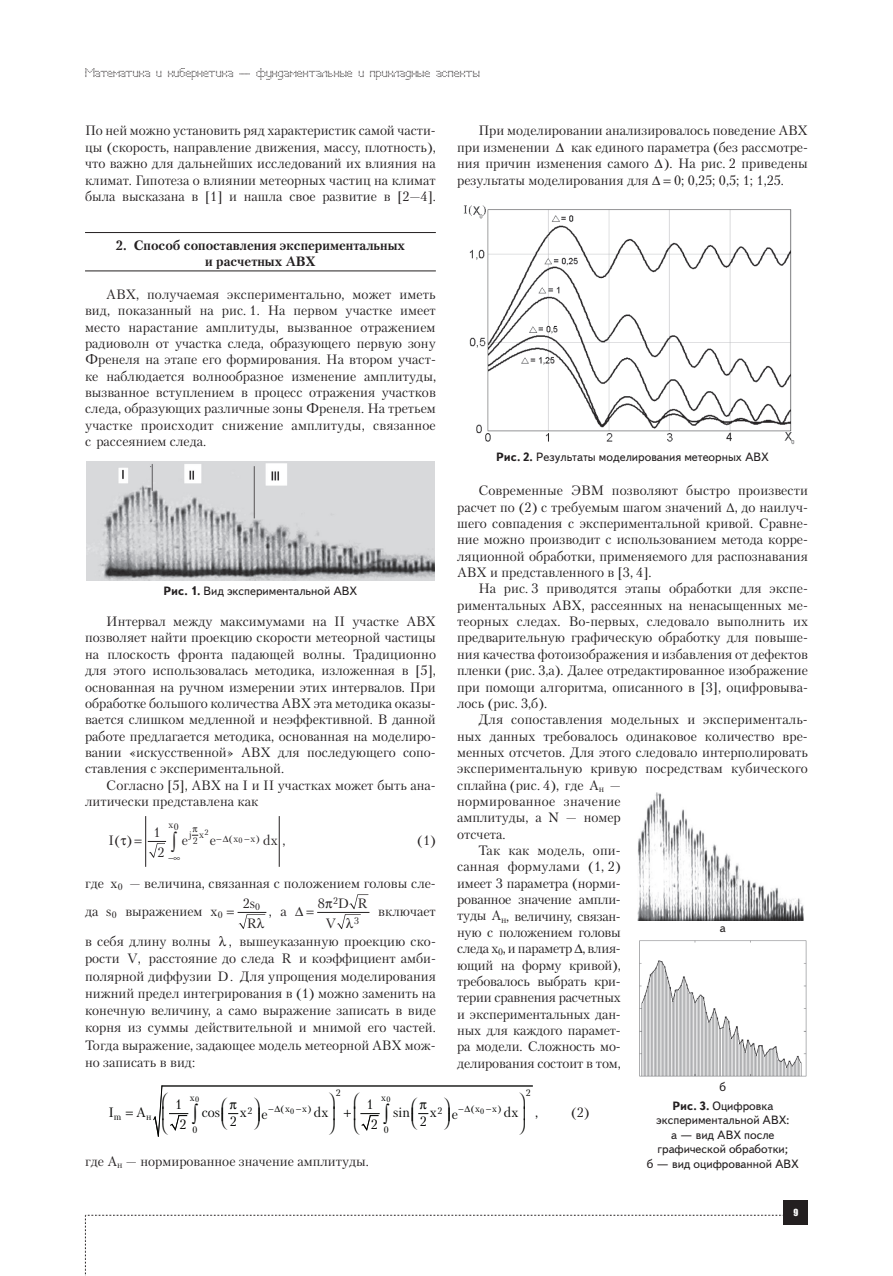
<style>
.page{position:relative;width:893px;height:1276px;background:#fff}
.page>*{position:absolute;margin:0;border:0;box-sizing:border-box;transform-origin:0 0}
.t1{font:13.5px/16.4px "Petersburg C";color:#231f20;text-align:justify}
.t2{font:13.5px "Petersburg C";letter-spacing:-.02em;color:#231f20}
.t3{font:700 13.5px/16.4px "Petersburg C";color:#231f20;text-align:center}
.t4{font:13.5px "Petersburg C";color:#040503}
.t5{font:13.5px "Petersburg C";letter-spacing:.02em;color:#231f20}
.t6{font:12px/14.4px "Text Book C";color:#231f20;text-align:center}
.t7{font:12px "Perfo";letter-spacing:.015em;color:#231f20}
.t8{font:9.45px "Petersburg C";color:#040503}
.t9{font:9.45px "Petersburg C";color:#231f20}
.t10{font:9px "Impact";color:#fff}
.t11{font:7.8px "Petersburg C";color:#040503}
.t12{font:7.8px "Petersburg C";color:#231f20}
.s1{font-weight:700}
.s2{font-family:"Minion Pro"}
</style>
<div class="page">
<svg style="left:85px;top:1215px;width:699px;height:61px"></svg>
<div style="left:784px;top:1200px;width:24px;height:25px;background:#231f20"></div>
<hr style="left:85px;top:232px;width:351px;height:1px;background:#231f20">
<hr style="left:85px;top:270px;width:351px;height:1px;background:#231f20">
<img style="left:86px;top:462px;width:349px;height:118px">
<hr style="left:145px;top:816px;width:1px;height:51px;background:#231f20">
<hr style="left:279px;top:816px;width:1px;height:51px;background:#231f20">
<hr style="left:317px;top:912px;width:52px;height:1px;background:#231f20">
<img style="left:463px;top:205px;width:332px;height:240px">
<img style="left:638px;top:792px;width:166px;height:128px">
<img style="left:639px;top:940px;width:168px;height:137px">
<svg style="left:192px;top:834px;width:6px;height:2px"></svg>
<svg style="left:237px;top:911px;width:29px;height:18px"></svg>
<svg style="left:325px;top:894px;width:43px;height:35px"></svg>
<svg style="left:148px;top:841px;width:19px;height:17px"></svg>
<svg style="left:153px;top:1085px;width:379px;height:52px"></svg>
<p class="t7" style="left:85px;top:66px;width:396px">Математика и кибернетика — фундаментальные и прикладные аспекты</p>
<p class="t1" style="left:85px;top:122px;width:352px">По ней можно установить ряд характеристик самой части&shy;цы (скорость, направление движения, массу, плотность), что важно для дальнейших исследований их влияния на климат. Гипотеза о влиянии метеорных частиц на климат была высказана в [1] и нашла свое развитие в [2—4].</p>
<p class="t3" style="left:116px;top:237px;width:291px">2. Способ сопоставления экспериментальных и расчетных АВХ</p>
<p class="t1" style="left:85px;top:286px;width:352px;text-indent:21px">АВХ, получаемая экспериментально, может иметь вид, показанный на рис. 1. На первом участке имеет место нарастание амплитуды, вызванное отражением радиоволн от участка следа, образующего первую зону Френеля на этапе его формирования. На втором участ&shy;ке наблюдается волнообразное изменение амплитуды, вызванное вступлением в процесс отражения участков следа, образующих различные зоны Френеля. На третьем участке происходит снижение амплитуды, связанное с рассеянием следа.</p>
<p class="t6" style="left:164px;top:583px;width:195px"><span class="s1">Рис. 1.</span> Вид экспериментальной АВХ</p>
<p class="t1" style="left:85px;top:613px;width:352px;text-indent:21px">Интервал между максимумами на II участке АВХ позволяет найти проекцию скорости метеорной частицы на плоскость фронта падающей волны. Традиционно для этого использовалась методика, изложенная в [5], основанная на ручном измерении этих интервалов. При обработке большого количества АВХ эта методика оказы&shy;вается слишком медленной и неэффективной. В данной работе предлагается методика, основанная на моделиро&shy;вании «искусственной» АВХ для последующего сопо&shy;ставления с экспериментальной.</p>
<p class="t1" style="left:85px;top:776px;width:352px;text-indent:21px">Согласно [5], АВХ на I и II участках может быть ана&shy;литически представлена как</p>
<p class="t1" style="left:108px;top:832px;width:25px">I( )</p>
<p class="t1" style="left:182px;top:832px;width:8px">e</p>
<p class="t1" style="left:210px;top:832px;width:8px">e</p>
<p class="t1" style="left:263px;top:832px;width:24px">dx ,</p>
<p class="t9" style="left:174px;top:821px;width:6px">0</p>
<p class="t9" style="left:168px;top:819px;width:6px">x</p>
<p class="t1" style="left:153px;top:822px;width:13px;line-height:19.8px;text-align:center">1<br>2</p>
<p class="t9" style="left:193px;top:835px;width:6px">2</p>
<p class="t12" style="left:204px;top:828px;width:6px">2</p>
<p class="t9" style="left:189px;top:829px;width:17px">j x</p>
<p class="t9" style="left:229px;top:832px;width:11px">(x</p>
<p class="t9" style="left:244px;top:832px;width:17px">−x)</p>
<p class="t12" style="left:223px;top:836px;width:21px">∆ 0</p>
<p class="t1" style="left:417px;top:832px;width:20px">(1)</p>
<p class="t1" style="left:85px;top:869px;width:352px;line-height:28.2px">где x<sub>0</sub> — величина, связанная с положением головы сле&shy;да s<sub>0</sub> выражением x</p>
<p class="t1" style="left:243px;top:903px;width:62px">2<sup>0</sup> , а ∆</p>
<p class="t1" style="left:318px;top:895px;width:51px">8 <sup>2</sup>D R</p>
<p class="t9" style="left:354px;top:915px;width:6px">3</p>
<p class="t1" style="left:247px;top:893px;width:11px;line-height:19.8px">s<br>R</p>
<p class="t1" style="left:378px;top:903px;width:59px">включает</p>
<p class="t9" style="left:218px;top:909px;width:6px">0</p>
<p class="t1" style="left:326px;top:914px;width:12px">V</p>
<p class="t1" style="left:85px;top:933px;width:127px">в себя длину волны</p>
<p class="t1" style="left:85px;top:932px;width:352px;line-height:17.2px;text-indent:144px">, вышеуказанную проекцию ско&shy;рости V, расстояние до следа r и коэффициент амби&shy;полярной диффузии D. Для упрощения моделирования нижний предел интегрирования в (1) можно заменить на конечную величину, а само выражение записать в виде корня из суммы действительной и мнимой его частей.<br>Тогда выражение, задающее модель метеорной АВХ мож&shy;но записать в вид:</p>
<p class="t1" style="left:457px;top:122px;width:352px;text-indent:21px">При моделировании анализировалось поведение АВХ при изменении ∆ как единого параметра (без рассмотре&shy;ния причин изменения самого ∆). На рис. 2 приведены результаты моделирования для ∆ 0; 0,25; 0,5; 1; 1,25.</p>
<p class="t6" style="left:496px;top:450px;width:274px"><span class="s1">Рис. 2.</span> Результаты моделирования метеорных АВХ</p>
<p class="t1" style="left:457px;top:482px;width:352px;text-indent:21px">Современные ЭВМ позволяют быстро произвести расчет по (2) с требуемым шагом значений <span class="s2">∆</span>, до наилуч&shy;шего совпадения с экспериментальной кривой. Сравне&shy;ние можно производит с использованием метода корре&shy;ляционной обработки, применяемого для распознавания АВХ и представленного в [3, 4].</p>
<p class="t1" style="left:457px;top:580px;width:352px;text-align:left;text-indent:21px">На рис. 3 приводятся этапы обработки для экспе&shy;риментальных АВХ, рассеянных на ненасыщенных ме&shy;теорных следах. Во-первых, следовало выполнить их предварительную графическую обработку для повыше&shy;ния качества фотоизображения и избавления от дефектов пленки (рис. 3,а). Далее отредактированное изображение при помощи алгоритма, описанного в [3], оцифровыва&shy;лось (рис. 3,б).</p>
<p class="t1" style="left:478px;top:711px;width:331px">Для сопоставления модельных и эксперименталь-</p>
<p class="t1" style="left:457px;top:727px;width:352px">ных данных требовалось одинаковое количество вре-</p>
<p class="t1" style="left:457px;top:744px;width:352px">менных отсчетов. Для этого следовало интерполировать</p>
<p class="t1" style="left:457px;top:760px;width:352px">экспериментальную кривую посредствам кубического</p>
<p class="t1" style="left:457px;top:776px;width:165px">сплайна (рис. 4), где А<sub>н</sub> —</p>
<p class="t5" style="left:457px;top:793px;width:165px">нормированное значение</p>
<p class="t1" style="left:457px;top:809px;width:165px">амплитуды, а N — номер</p>
<p class="t1" style="left:457px;top:825px;width:50px">отсчета.</p>
<p class="t1" style="left:478px;top:842px;width:144px">Так как модель, опи-</p>
<p class="t1" style="left:457px;top:858px;width:165px">санная формулами (1, 2)</p>
<p class="t1" style="left:457px;top:874px;width:165px">имеет 3 параметра (норми-</p>
<p class="t2" style="left:457px;top:891px;width:165px">рованное значение ампли-</p>
<p class="t2" style="left:457px;top:907px;width:165px">туды А<sub>н</sub>, величину, связан-</p>
<p class="t2" style="left:457px;top:924px;width:165px">ную с положением головы</p>
<p class="t2" style="left:457px;top:940px;width:164px">следа x<sub>0</sub>, и параметр ∆, влия-</p>
<p class="t1" style="left:457px;top:956px;width:165px">ющий на форму кривой),</p>
<p class="t1" style="left:457px;top:973px;width:165px">требовалось выбрать кри-</p>
<p class="t1" style="left:457px;top:989px;width:165px">терии сравнения расчетных</p>
<p class="t1" style="left:457px;top:1005px;width:165px">и экспериментальных дан-</p>
<p class="t1" style="left:457px;top:1022px;width:164px">ных для каждого парамет-</p>
<p class="t1" style="left:457px;top:1038px;width:165px">ра модели. Сложность мо-</p>
<p class="t1" style="left:457px;top:1054px;width:165px">делирования состоит в том,</p>
<p class="t6" style="left:720px;top:921px;width:7px">а</p>
<p class="t8" style="left:336px;top:1087px;width:6px">2</p>
<p class="t8" style="left:526px;top:1087px;width:6px">2</p>
<p class="t8" style="left:190px;top:1091px;width:6px">x</p>
<p class="t8" style="left:381px;top:1091px;width:6px">x</p>
<p class="t8" style="left:247px;top:1105px;width:6px">2</p>
<p class="t8" style="left:437px;top:1105px;width:6px">2</p>
<p class="t11" style="left:195px;top:1094px;width:6px">0</p>
<p class="t11" style="left:386px;top:1094px;width:6px">0</p>
<p class="t11" style="left:290px;top:1106px;width:6px">0</p>
<p class="t11" style="left:480px;top:1106px;width:6px">0</p>
<p class="t4" style="left:175px;top:1096px;width:9px">1</p>
<p class="t4" style="left:367px;top:1096px;width:9px">1</p>
<p class="t8" style="left:268px;top:1103px;width:23px">−∆(x</p>
<p class="t8" style="left:296px;top:1103px;width:17px">−x)</p>
<p class="t8" style="left:458px;top:1103px;width:23px">−∆(x</p>
<p class="t8" style="left:486px;top:1103px;width:17px">−x)</p>
<p class="t4" style="left:108px;top:1104px;width:7px">I</p>
<p class="t4" style="left:136px;top:1104px;width:8px">a</p>
<p class="t4" style="left:202px;top:1104px;width:20px">cos</p>
<p class="t4" style="left:240px;top:1104px;width:8px">x</p>
<p class="t4" style="left:314px;top:1104px;width:16px">dx</p>
<p class="t4" style="left:393px;top:1104px;width:18px">sin</p>
<p class="t4" style="left:430px;top:1104px;width:8px">x</p>
<p class="t4" style="left:504px;top:1104px;width:36px">dx ,</p>
<p class="t4" style="left:262px;top:1106px;width:8px">e</p>
<p class="t4" style="left:452px;top:1106px;width:8px">e</p>
<p class="t8" style="left:114px;top:1110px;width:9px">m</p>
<p class="t8" style="left:146px;top:1110px;width:7px">н</p>
<p class="t4" style="left:230px;top:1113px;width:9px">2</p>
<p class="t4" style="left:420px;top:1113px;width:9px">2</p>
<p class="t4" style="left:179px;top:1116px;width:9px">2</p>
<p class="t4" style="left:371px;top:1116px;width:9px">2</p>
<p class="t8" style="left:193px;top:1124px;width:6px">0</p>
<p class="t8" style="left:384px;top:1124px;width:6px">0</p>
<p class="t1" style="left:85px;top:1152px;width:285px">где А<sub>н</sub> — нормированное значение амплитуды.</p>
<p class="t1" style="left:571px;top:1104px;width:20px">(2)</p>
<p class="t6" style="left:672px;top:1077px;width:102px;line-height:19px">б<br><span class="s1">Рис. 3.</span> Оцифровка</p>
<p class="t6" style="left:647px;top:1113px;width:154px">экспериментальной АВХ:<br>а — вид АВХ после графической обработки;<br>б — вид оцифрованной АВХ</p>
<p class="t10" style="left:793px;top:1205px;width:6px">9</p>
</div>
